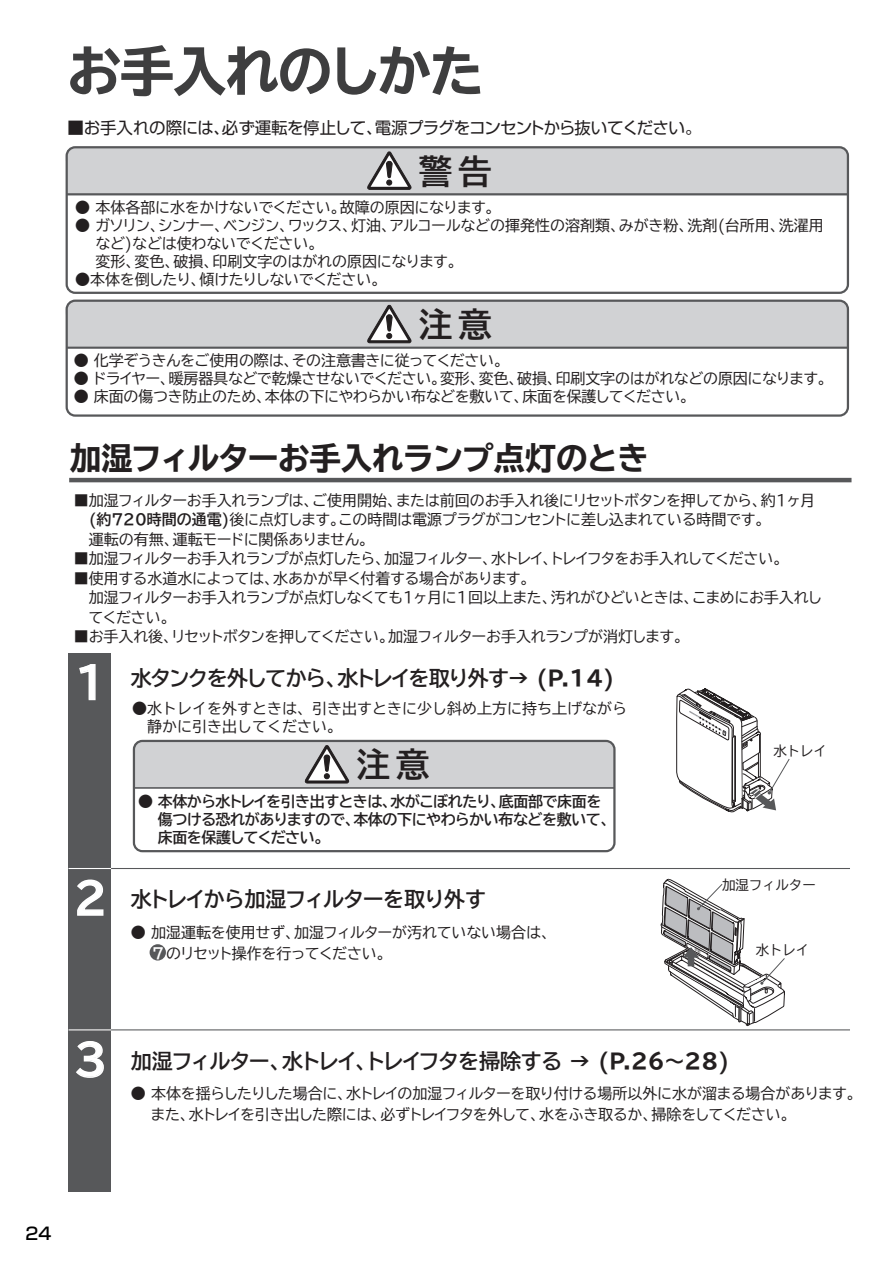
<style>
.page{position:relative;width:893px;height:1263px;background:#fff}
.page>*{position:absolute;margin:0;border:0;box-sizing:border-box;transform-origin:0 0}
.t1{font:54px "TBUD Go Std Ex Bold 90 pv RKSJ H";letter-spacing:-.025em;color:#3e3e3f}
.t2{font:42px "TBUD Go Std Bold 90 pv RKSJ H";color:#fff}
.t3{font:33.6px "TBUD Go Std Bold 90 pv RKSJ H";color:#231f20}
.t4{font:31.5px "TBUD Go Std Ex Bold 90 pv RKSJ H";letter-spacing:-.025em;color:#231f20}
.t5{font:21px "TBUD Go Std Bold 90 pv RKSJ H";letter-spacing:-.07em;color:#231f20}
.t6{font:21px "TBUD Go Std Bold 90 pv RKSJ H";letter-spacing:-.05em;color:#231f20}
.t7{font:500 16.95px "Shin Go Pro";color:#000}
.t8{font:16.5px "Shin Go Pro Regular 90 pv RKSJ H";letter-spacing:-.04em;color:#231f20}
.t9{font:15px/21px "TBUD Go Std Regular 90 pv RKSJ H";letter-spacing:-.02em;color:#231f20}
.t10{font:15px/18px "TBUD Go Std Bold 90 pv RKSJ H";letter-spacing:-.025em;color:#231f20}
.t11{font:15px/18px "TBUD Go Std Regular 90 pv RKSJ H";color:#231f20}
.t12{font:15px "TBUD Go Std Regular 90 pv RKSJ H";letter-spacing:-.07em;color:#231f20}
.t13{font:15px "TBUD Go Std Regular 90 pv RKSJ H";letter-spacing:-.06em;color:#231f20}
.t14{font:15px "TBUD Go Std Bold 90 pv RKSJ H";color:#fff}
.t15{font:13.5px "TBUD Go Std Regular 90 pv RKSJ H";letter-spacing:-.01em;color:#231f20}
.s1{font-family:"TBUD Go Std Bold 90 pv RKSJ H"}
.s2{font-family:"TBUD Go Std Ex Bold 90 pv RKSJ H"}
</style>
<div class="page">
<div style="left:66px;top:308px;width:782px;height:41px;background:#d1d2d4"></div>
<div style="left:66px;top:301px;width:782px;height:20px;background:#d1d2d4;border-radius:9px"></div>
<svg style="left:367px;top:305px;width:45px;height:38px"></svg>
<hr style="left:67px;top:347px;width:781px;height:2px;background:#57585a">
<div style="left:66px;top:300px;width:783px;height:117px;border:2px solid #57585a;border-radius:9px"></div>
<div style="left:66px;top:155px;width:782px;height:40px;background:#d1d2d4"></div>
<div style="left:66px;top:147px;width:782px;height:21px;background:#d1d2d4;border-radius:9px"></div>
<svg style="left:367px;top:151px;width:45px;height:39px"></svg>
<hr style="left:67px;top:193px;width:781px;height:2px;background:#57585a">
<div style="left:66px;top:146px;width:783px;height:148px;border:2px solid #57585a;border-radius:9px"></div>
<hr style="left:69px;top:478px;width:782px;height:4px;background:#57585a">
<div style="left:69px;top:653px;width:42px;height:538px;background:#57585a"></div>
<hr style="left:88px;top:868px;width:762px;height:1px;background:#57585a">
<hr style="left:69px;top:868px;width:42px;height:1px;background:#fff">
<hr style="left:88px;top:1029px;width:762px;height:1px;background:#57585a">
<hr style="left:69px;top:1029px;width:42px;height:1px;background:#fff">
<div style="left:133px;top:748px;width:481px;height:41px;background:#d1d2d4"></div>
<div style="left:133px;top:741px;width:482px;height:20px;background:#d1d2d4;border-radius:9px"></div>
<svg style="left:305px;top:745px;width:45px;height:38px"></svg>
<hr style="left:134px;top:787px;width:480px;height:2px;background:#57585a">
<div style="left:133px;top:740px;width:483px;height:112px;border:2px solid #57585a;border-radius:9px"></div>
<div style="left:150px;top:944px;width:16px;height:16px;background:#57585a;border-radius:50%"></div>
<svg style="left:660px;top:414px;width:130px;height:612px"></svg>
<h1 class="t1" style="left:67px;top:41px;width:418px">お手入れのしかた</h1>
<p class="t8" style="left:67px;top:115px;width:636px">■お手入れの際には、必ず運転を停止して、電源プラグをコンセントから抜いてください。</p>
<h3 class="t3" style="left:419px;top:144px;width:74px">警告</h3>
<p class="t9" style="left:75px;top:197px;width:427px">● 本体各部に水をかけないでください。故障の原因になります。</p>
<p class="t9" style="left:75px;top:215px;width:750px">● ガソリン、シンナー、ベンジン、ワックス、灯油、アルコールなどの揮発性の溶剤類、みがき粉、洗剤(台所用、洗濯用</p>
<p class="t9" style="left:81px;top:233px;width:244px">　など)などは使わないでください。</p>
<p class="t11" style="left:75px;top:252px;width:389px">　 変形、変色、破損、印刷文字のはがれの原因になります。</p>
<p class="t9" style="left:75px;top:269px;width:313px">●本体を倒したり、傾けたりしないでください。</p>
<h3 class="t3" style="left:419px;top:297px;width:74px">注意</h3>
<p class="t9" style="left:74px;top:350px;width:437px">● 化学ぞうきんをご使用の際は、その注意書きに従ってください。</p>
<p class="t9" style="left:74px;top:368px;width:760px">● ドライヤー、暖房器具などで乾燥させないでください。変形、変色、破損、印刷文字のはがれなどの原因になります。</p>
<p class="t9" style="left:74px;top:386px;width:623px">● 床面の傷つき防止のため、本体の下にやわらかい布などを敷いて、床面を保護してください。</p>
<h3 class="t4" style="left:70px;top:441px;width:581px">加湿フィルターお手入れランプ点灯のとき</h3>
<p class="t9" style="left:74px;top:489px;width:743px">■加湿フィルターお手入れランプは、ご使用開始、または前回のお手入れ後にリセットボタンを押してから、約1ヶ月</p>
<p class="t9" style="left:89px;top:509px;width:683px"><span class="s1">(約720時間の通電)</span>後に点灯します。この時間は電源プラグがコンセントに差し込まれている時間です。</p>
<p class="t9" style="left:74px;top:528px;width:302px">　運転の有無、運転モードに関係ありません。</p>
<p class="t12" style="left:74px;top:546px;width:716px">■加湿フィルターお手入れランプが点灯したら、加湿フィルター、水トレイ、トレイフタをお手入れしてください。</p>
<p class="t9" style="left:74px;top:568px;width:750px;line-height:19.5px">■使用する水道水によっては、水あかが早く付着する場合があります。<br>　加湿フィルターお手入れランプが点灯しなくても1ヶ月に1回以上また、汚れがひどいときは、こまめにお手入れし　てください。</p>
<p class="t13" style="left:74px;top:624px;width:617px">■お手入れ後、リセットボタンを押してください。加湿フィルターお手入れランプが消灯します。</p>
<h2 class="t2" style="left:75px;top:648px;width:34px">1</h2>
<h2 class="t2" style="left:74px;top:864px;width:34px">2</h2>
<h3 class="t5" style="left:131px;top:661px;width:485px">水タンクを外してから、水トレイを取り外す<span class="s2">→ (P.14)</span></h3>
<p class="t11" style="left:132px;top:699px;width:496px">●水トレイを外すときは、引き出すときに少し斜め上方に持ち上げながら　静かに引き出してください。</p>
<h3 class="t3" style="left:356px;top:737px;width:74px">注意</h3>
<p class="t10" style="left:138px;top:793px;width:479px">● 本体から水トレイを引き出すときは、水がこぼれたり、底面部で床面を　 傷つける恐れがありますので、本体の下にやわらかい布などを敷いて、　 床面を保護してください。</p>
<p class="t15" style="left:773px;top:740px;width:55px">水トレイ</p>
<p class="t15" style="left:722px;top:874px;width:95px">加湿フィルター</p>
<h3 class="t6" style="left:131px;top:882px;width:357px">水トレイから加湿フィルターを取り外す</h3>
<p class="t9" style="left:131px;top:921px;width:436px">● 加湿運転を使用せず、加湿フィルターが汚れていない場合は、　　　 のリセット操作を行ってください。</p>
<p class="t14" style="left:152px;top:941px;width:13px">7</p>
<p class="t15" style="left:756px;top:939px;width:55px">水トレイ</p>
<h2 class="t2" style="left:74px;top:1025px;width:34px">3</h2>
<h3 class="t5" style="left:131px;top:1044px;width:600px">加湿フィルター、水トレイ、トレイフタを掃除する <span class="s2">→ (P.26～28)</span></h3>
<p class="t9" style="left:131px;top:1083px;width:733px">● 本体を揺らしたりした場合に、水トレイの加湿フィルターを取り付ける場所以外に水が溜まる場合があります。　 また、水トレイを引き出した際には、必ずトレイフタを外して、水をふき取るか、掃除をしてください。</p>
<p class="t7" style="left:26px;top:1219px;width:27px">24</p>
</div>
